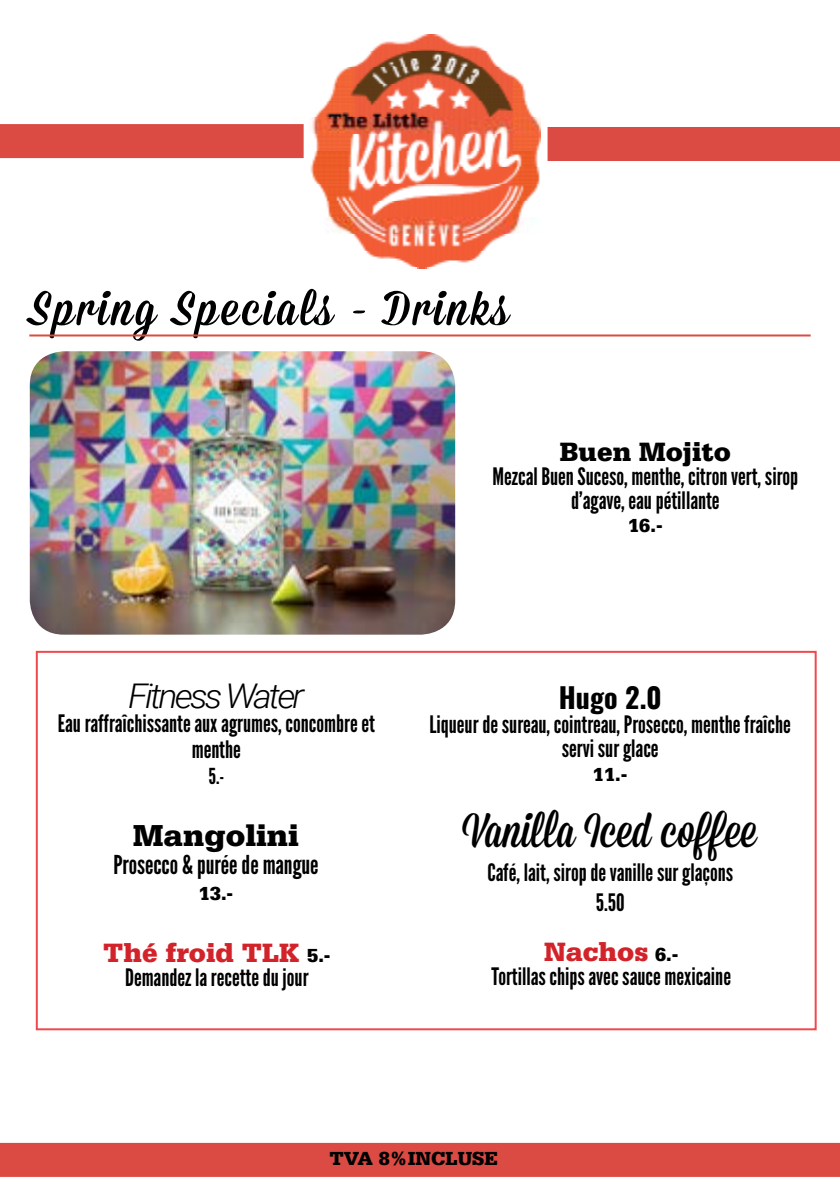
<style>
.page{position:relative;width:840px;height:1191px;background:#fff}
.page>*{position:absolute;margin:0;border:0;box-sizing:border-box;transform-origin:0 0}
.t1{font:48px "Mission Script";letter-spacing:.05em;color:#000;scale:1.14 1}
.t2{font:48px "Mission Script";color:#000}
.t3{font:italic 300 34px "Roboto";letter-spacing:-.08em;color:#000;scale:1.05 1}
.t4{font:900 32px "Serifa";color:#000}
.t5{font:900 28px "Serifa";color:#d2232a}
.t6{font:900 28px "Serifa";color:#000}
.t7{font:700 28px "Oswald";color:#000}
.t8{font:26px "League Gothic";color:#000}
.t9{font:24px/24px "League Gothic";color:#000;text-align:center}
.t10{font:22px "League Gothic";color:#000}
.t11{font:900 20px "Serifa";color:#000}
.s1{font-size:20px;color:#000}
</style>
<div class="page">
<div style="left:36px;top:651px;width:780px;height:379px;border:2px solid #ef494e"></div>
<div style="left:0;top:1142px;width:839px;height:34px;background:#db4b43"></div>
<img style="left:292px;top:34px;width:248px;height:235px">
<div style="left:547px;top:127px;width:292px;height:34px;background:#db4b43"></div>
<div style="left:0;top:124px;width:303px;height:34px;background:#db4b43"></div>
<hr style="left:29px;top:334px;width:781px;height:2px;background:#db4b43">
<img style="left:30px;top:351px;width:425px;height:283px">
<h1 class="t1" style="left:30px;top:279px;width:419px">Spring Specials - Drinks</h1>
<p class="t6" style="left:559px;top:436px;width:173px">Buen Mojito</p>
<p class="t9" style="left:492px;top:465px;width:307px">Mezcal Buen Suceso, menthe, citron vert, sirop d’agave, eau pétillante</p>
<p class="t11" style="left:627px;top:514px;width:36px">16.-</p>
<h2 class="t3" style="left:128px;top:672px;width:169px">Fitness Water</h2>
<p class="t9" style="left:58px;top:710px;width:318px;line-height:26px">Eau raffraîchissante aux agrumes, concombre et menthe</p>
<p class="t10" style="left:208px;top:763px;width:17px">5.-</p>
<h3 class="t4" style="left:133px;top:816px;width:167px">Mangolini</h3>
<p class="t8" style="left:113px;top:849px;width:207px">Prosecco &amp; purée de mangue</p>
<p class="t11" style="left:199px;top:881px;width:36px">13.-</p>
<p class="t5" style="left:103px;top:936px;width:229px">Thé froid TLK <span class="s1">5.-</span></p>
<p class="t9" style="left:125px;top:965px;width:185px">Demandez la recette du jour</p>
<p class="t7" style="left:558px;top:683px;width:104px">Hugo 2.0</p>
<p class="t9" style="left:429px;top:713px;width:363px">Liqueur de sureau, cointreau, Prosecco, menthe fraîche servi sur glace</p>
<p class="t11" style="left:592px;top:763px;width:36px">11.-</p>
<h1 class="t2" style="left:463px;top:802px;width:296px">Vanilla Iced coffee</h1>
<p class="t9" style="left:487px;top:857px;width:247px;line-height:30px">Café, lait, sirop de vanille sur glaçons<br>5.50</p>
<p class="t5" style="left:543px;top:935px;width:136px">Nachos <span class="s1">6.-</span></p>
<p class="t9" style="left:491px;top:964px;width:241px">Tortillas chips avec sauce mexicaine</p>
<p class="t11" style="left:329px;top:1146px;width:170px">TVA 8%INCLUSE</p>
</div>
